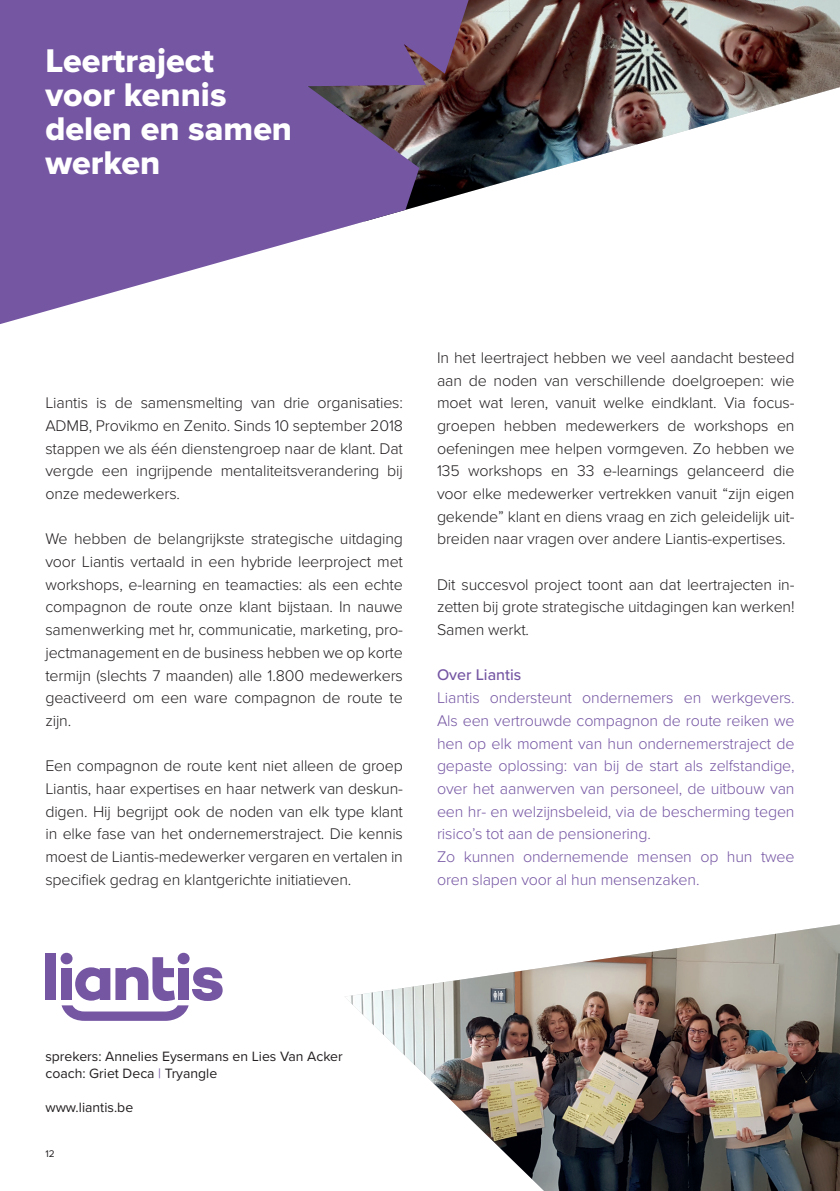
<style>
.page{position:relative;width:840px;height:1191px;background:#fff}
.page>*{position:absolute;margin:0;border:0;box-sizing:border-box;transform-origin:0 0}
.t1{font:34px/34px "Proxima Nova Extrabld";color:#fff}
.t2{font:300 16px/22.6px "Proxima Nova";letter-spacing:-.01em;color:#231f20;text-align:justify}
.t3{font:300 16px/22.6px "Proxima Nova";letter-spacing:-.01em;color:#7556a3}
.t4{font:500 16px "Proxima Nova";color:#7556a3}
.t5{font:14px/17px "Proxima Nova";color:#231f20}
.t6{font:10px "Proxima Nova";color:#231f20}
.s1{color:#7556a3}
</style>
<div class="page">
<img style="left:468px;top:0;width:371px;height:193px">
<svg style="left:0;top:0;width:468px;height:324px;fill:#7556a3"></svg>
<div style="left:45px;top:953px;width:11px;height:47px;background:#7556a3"></div>
<svg style="left:61px;top:952px;width:11px;height:12px"></svg>
<div style="left:61px;top:968px;width:11px;height:32px;background:#7556a3"></div>
<svg style="left:177px;top:952px;width:12px;height:12px"></svg>
<svg style="left:62px;top:957px;width:160px;height:63px"></svg>
<img style="left:345px;top:924px;width:494px;height:267px">
<h1 class="t1" style="left:45px;top:46px;width:248px">Leertraject voor kennis delen en samen werken</h1>
<p class="t2" style="left:45px;top:392px;width:359px">Liantis is de samensmelting van drie organisaties:<br>ADMB, Provikmo en Zenito. Sinds 10 september 2018 stappen we als één dienstengroep naar de klant. Dat vergde een ingrijpende mentaliteitsverandering bij onze medewerkers.</p>
<p class="t2" style="left:45px;top:528px;width:359px">We hebben de belangrijkste strategische uitdaging voor Liantis vertaald in een hybride leerproject met workshops, e-learning en teamacties: als een echte compagnon de route onze klant bijstaan. In nauwe samenwerking met hr, communicatie, marketing, pro&shy;jectmanagement en de business hebben we op korte termijn (slechts 7 maanden) alle 1.800 medewerkers geactiveerd om een ware compagnon de route te zijn.</p>
<p class="t2" style="left:45px;top:755px;width:359px">Een compagnon de route kent niet alleen de groep Liantis, haar expertises en haar netwerk van deskun&shy;digen. Hij begrijpt ook de noden van elk type klant in elke fase van het ondernemerstraject. Die kennis moest de Liantis-medewerker vergaren en vertalen in specifiek gedrag en klantgerichte initiatieven.</p>
<p class="t2" style="left:437px;top:347px;width:359px">In het leertraject hebben we veel aandacht besteed aan de noden van verschillende doelgroepen: wie moet wat leren, vanuit welke eindklant. Via focus&shy;groepen hebben medewerkers de workshops en oefeningen mee helpen vormgeven. Zo hebben we 135 workshops en 33 e-learnings gelanceerd die voor elke medewerker vertrekken vanuit “zijn eigen gekende” klant en diens vraag en zich geleidelijk uit&shy;breiden naar vragen over andere Liantis-expertises.</p>
<p class="t2" style="left:437px;top:573px;width:359px">Dit succesvol project toont aan dat leertrajecten in&shy;zetten bij grote strategische uitdagingen kan werken!<br>Samen werkt.</p>
<p class="t4" style="left:437px;top:665px;width:86px">Over Liantis</p>
<p class="t3" style="left:437px;top:687px;width:359px">Liantis ondersteunt ondernemers en werkgevers.<br>Als een vertrouwde compagnon de route reiken we hen op elk moment van hun ondernemerstraject de gepaste oplossing: van bij de start als zelfstandige, over het aanwerven van personeel, de uitbouw van een hr- en welzijnsbeleid, via de bescherming tegen risico’s tot aan de pensionering.<br>Zo kunnen ondernemende mensen op hun twee oren slapen voor al hun mensenzaken.</p>
<p class="t5" style="left:45px;top:1047px;width:299px">sprekers: Annelies Eysermans en Lies Van Acker coach: Griet Deca <span class="s1">|</span> Tryangle</p>
<p class="t5" style="left:45px;top:1098px;width:89px">www.liantis.be</p>
<p class="t6" style="left:45px;top:1147px;width:11px">12</p>
</div>
